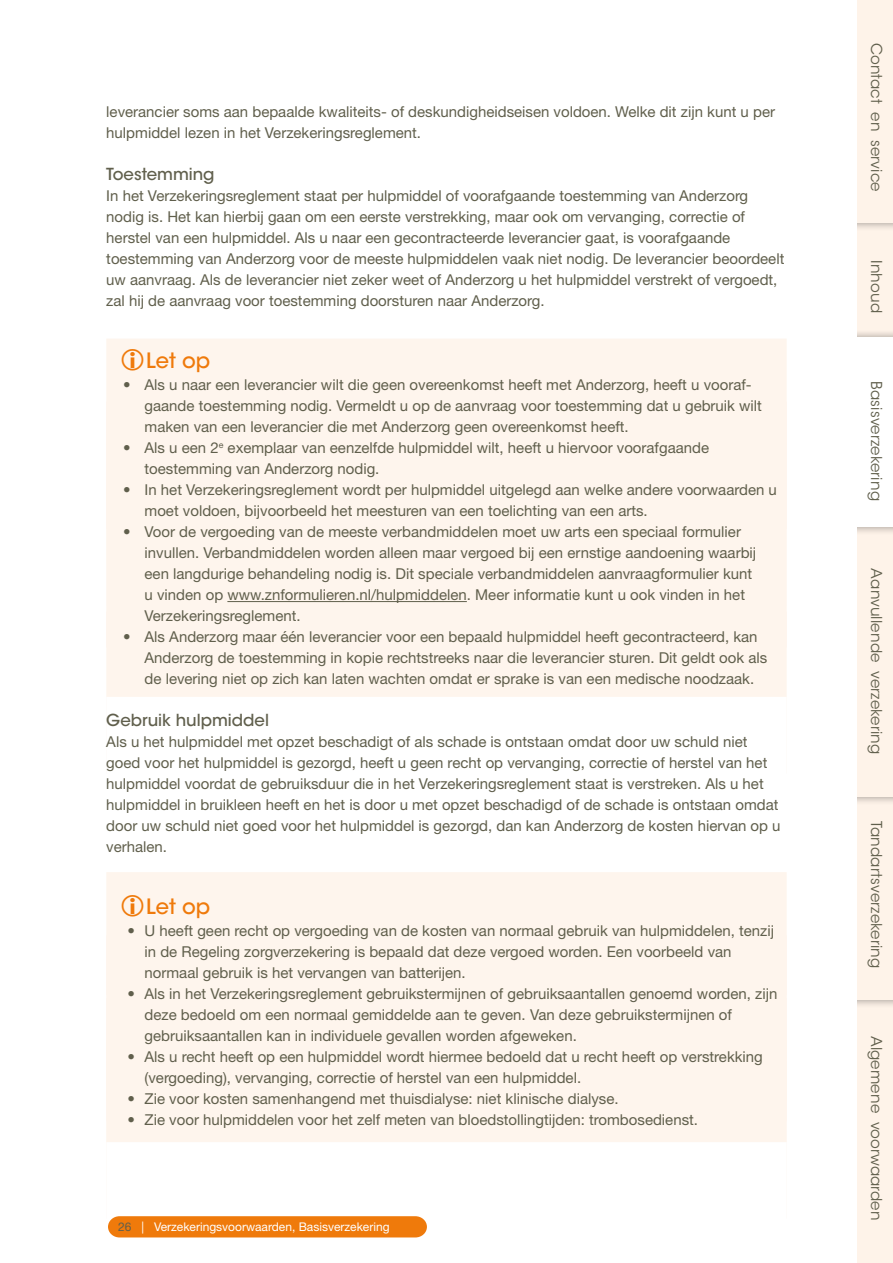
<style>
.page{position:relative;width:893px;height:1263px;background:#fff}
.page>*{position:absolute;margin:0;border:0;box-sizing:border-box;transform-origin:0 0}
.t1{font:500 21px "ITC Avant Garde Std";color:#ef7a0b}
.t2{font:500 16.5px "ITC Avant Garde Std";color:#605f4c}
.t3{font:15px/21px "Helvetica Neue LT Std";color:#605f4c}
.t4{font:15px "ITC Avant Garde Std";letter-spacing:.01em;color:#605f4c}
.t5{font:12px "Helvetica Neue LT Std";color:#fff}
.s1{color:#605f4c}
.s2{font-size:16.5px;color:#fef3e9}
</style>
<div class="page">
<div style="left:106px;top:339px;width:681px;height:162px;background:#fef5ed"></div>
<div style="left:106px;top:486px;width:681px;height:162px;background:#fef5ed"></div>
<hr style="left:227px;top:601px;width:240px;height:1px;background:#605f4c">
<div style="left:106px;top:612px;width:681px;height:162px;background:#fef5ed"></div>
<div style="left:106px;top:697px;width:681px;height:150px;background:#fff"></div>
<div style="left:106px;top:872px;width:681px;height:158px;background:#fef5ed"></div>
<div style="left:106px;top:998px;width:681px;height:158px;background:#fef5ed"></div>
<div style="left:106px;top:1142px;width:681px;height:121px;background:#fff"></div>
<div style="left:845px;top:945px;width:48px;height:318px;background:#fef3e9"></div>
<div style="left:845px;top:203px;width:48px;height:161px;background:#fef3e9"></div>
<div style="left:837px;top:0;width:56px;height:231px;background:#000;opacity:.4"></div>
<div style="left:845px;top:0;width:48px;height:222px;background:#fef3e9"></div>
<div style="left:837px;top:763px;width:56px;height:246px;background:#000;opacity:.4"></div>
<div style="left:845px;top:770px;width:48px;height:230px;background:#fef3e9"></div>
<div style="left:845px;top:486px;width:48px;height:310px;background:#fef3e9"></div>
<div style="left:837px;top:330px;width:56px;height:205px;background:#000;opacity:.4"></div>
<div style="left:845px;top:338px;width:48px;height:188px;background:#fff"></div>
<div style="left:829px;top:0;width:28px;height:1263px;background:#fff"></div>
<div style="left:108px;top:1216px;width:319px;height:21px;background:#ef7a0b"></div>
<p class="t3" style="left:106px;top:101px;width:670px">leverancier soms aan bepaalde kwaliteits- of deskundigheidseisen voldoen. Welke dit zijn kunt u per hulpmiddel lezen in het Verzekeringsreglement.</p>
<p class="t2" style="left:106px;top:164px;width:110px">Toestemming</p>
<p class="t3" style="left:106px;top:185px;width:680px">In het Verzekeringsreglement staat per hulpmiddel of voorafgaande toestemming van Anderzorg nodig is. Het kan hierbij gaan om een eerste verstrekking, maar ook om vervanging, correctie of herstel van een hulpmiddel. Als u naar een gecontracteerde leverancier gaat, is voorafgaande toestemming van Anderzorg voor de meeste hulpmiddelen vaak niet nodig. De leverancier beoordeelt uw aanvraag. Als de leverancier niet zeker weet of Anderzorg u het hulpmiddel verstrekt of vergoedt, zal hij de aanvraag voor toestemming doorsturen naar Anderzorg.</p>
<h1 class="t1" style="left:146px;top:347px;width:66px">Let op</h1>
<p class="t3" style="left:145px;top:374px;width:619px;text-indent:-21px">• Als u naar een leverancier wilt die geen overeenkomst heeft met Anderzorg, heeft u vooraf&shy;gaande toestemming nodig. Vermeldt u op de aanvraag voor toestemming dat u gebruik wilt maken van een leverancier die met Anderzorg geen overeenkomst heeft.</p>
<p class="t3" style="left:145px;top:437px;width:566px;text-indent:-21px">• Als u een 2<sup>e</sup> exemplaar van eenzelfde hulpmiddel wilt, heeft u hiervoor voorafgaande toestemming van Anderzorg nodig.</p>
<p class="t3" style="left:145px;top:479px;width:634px;text-indent:-21px">• In het Verzekeringsreglement wordt per hulpmiddel uitgelegd aan welke andere voorwaarden u moet voldoen, bijvoorbeeld het meesturen van een toelichting van een arts.</p>
<p class="t3" style="left:145px;top:521px;width:613px;text-indent:-21px">• Voor de vergoeding van de meeste verbandmiddelen moet uw arts een speciaal formulier invullen. Verbandmiddelen worden alleen maar vergoed bij een ernstige aandoening waarbij een langdurige behandeling nodig is. Dit speciale verbandmiddelen aanvraagformulier kunt u vinden op www.znformulieren.nl/hulpmiddelen. Meer informatie kunt u ook vinden in het Verzekeringsreglement.</p>
<p class="t3" style="left:145px;top:626px;width:624px;text-indent:-21px">• Als Anderzorg maar één leverancier voor een bepaald hulpmiddel heeft gecontracteerd, kan<br>Anderzorg de toestemming in kopie rechtstreeks naar die leverancier sturen. Dit geldt ook als de levering niet op zich kan laten wachten omdat er sprake is van een medische noodzaak.</p>
<p class="t2" style="left:106px;top:710px;width:164px">Gebruik hulpmiddel</p>
<p class="t3" style="left:106px;top:731px;width:676px">Als u het hulpmiddel met opzet beschadigt of als schade is ontstaan omdat door uw schuld niet goed voor het hulpmiddel is gezorgd, heeft u geen recht op vervanging, correctie of herstel van het hulpmiddel voordat de gebruiksduur die in het Verzekeringsreglement staat is verstreken. Als u het hulpmiddel in bruikleen heeft en het is door u met opzet beschadigd of de schade is ontstaan omdat door uw schuld niet goed voor het hulpmiddel is gezorgd, dan kan Anderzorg de kosten hiervan op u verhalen.</p>
<h1 class="t1" style="left:146px;top:893px;width:66px">Let op</h1>
<p class="t3" style="left:145px;top:920px;width:631px;text-indent:-17px">• U heeft geen recht op vergoeding van de kosten van normaal gebruik van hulpmiddelen, tenzij in de Regeling zorgverzekering is bepaald dat deze vergoed worden. Een voorbeeld van normaal gebruik is het vervangen van batterijen.</p>
<p class="t3" style="left:145px;top:983px;width:634px;text-indent:-17px">• Als in het Verzekeringsreglement gebruikstermijnen of gebruiksaantallen genoemd worden, zijn deze bedoeld om een normaal gemiddelde aan te geven. Van deze gebruikstermijnen of gebruiksaantallen kan in individuele gevallen worden afgeweken.</p>
<p class="t3" style="left:145px;top:1046px;width:620px;text-indent:-17px">• Als u recht heeft op een hulpmiddel wordt hiermee bedoeld dat u recht heeft op verstrekking (vergoeding), vervanging, correctie of herstel van een hulpmiddel.</p>
<p class="t3" style="left:128px;top:1088px;width:493px">• Zie voor kosten samenhangend met thuisdialyse: niet klinische dialyse.</p>
<p class="t3" style="left:128px;top:1109px;width:572px">• Zie voor hulpmiddelen voor het zelf meten van bloedstollingtijden: trombosedienst.</p>
<p class="t5" style="left:118px;top:1219px;width:273px"><span class="s1">26</span> | Verzekeringsvoorwaarden, Basisverzekering</p>
<p class="t4" style="left:885px;top:43px;width:151px;rotate:90deg">Contact<span class="s2">_</span>en<span class="s2">_</span>service</p>
<p class="t4" style="left:885px;top:260px;width:54px;rotate:90deg">Inhoud</p>
<p class="t4" style="left:885px;top:381px;width:121px;rotate:90deg">Basisverzekering</p>
<p class="t4" style="left:885px;top:568px;width:187px;rotate:90deg">Aanvullende<span class="s2">_</span>verzekering</p>
<p class="t4" style="left:885px;top:821px;width:149px;rotate:90deg">Tandartsverzekering</p>
<p class="t4" style="left:885px;top:1036px;width:186px;rotate:90deg">Algemene<span class="s2">_</span>voorwaarden</p>
</div>
